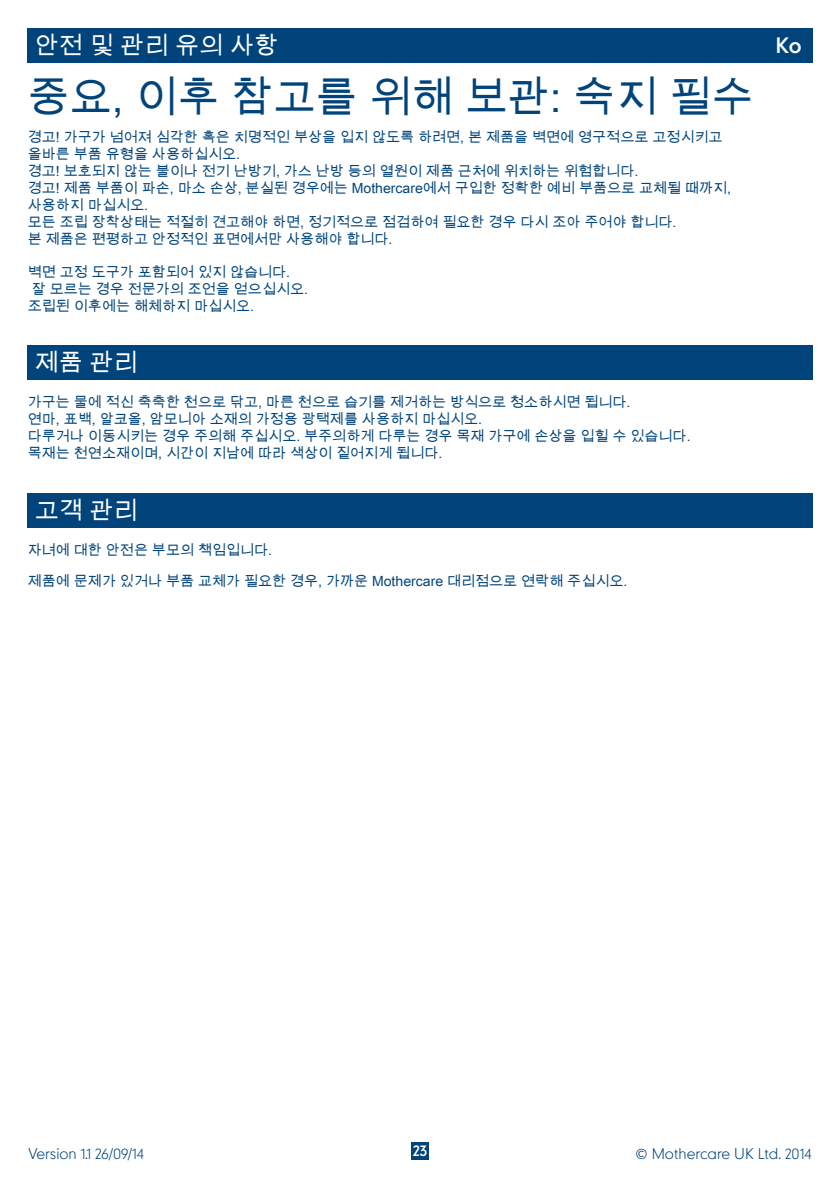
<style>
.page{position:relative;width:840px;height:1191px;background:#fff}
.page>*{position:absolute;margin:0;border:0;box-sizing:border-box;transform-origin:0 0}
.t1{font:42.2px "Arial Unicode MS";color:#00447b}
.t2{font:24px "Arial Unicode MS";color:#fff}
.t3{font:100 20px "Mothercare";color:#fff}
.t4{font:20px "Mothercare";color:#fff}
.t5{font:14px/16.8px "Arial Unicode MS";color:#00447b}
.t6{font:100 14px "Mothercare";color:#00447b}
.t7{font:14px "Mothercare";color:#fff}
</style>
<div class="page">
<div style="left:411px;top:1142px;width:17px;height:17px;background:#00447b"></div>
<div style="left:28px;top:493px;width:784px;height:34px;background:#00447b"></div>
<div style="left:28px;top:345px;width:784px;height:35px;background:#00447b"></div>
<div style="left:28px;top:29px;width:784px;height:34px;background:#00447b"></div>
<h2 class="t2" style="left:35px;top:28px;width:245px">안전 및 관리 유의 사항</h2>
<h3 class="t3" style="left:35px;top:30px;width:186px">safety &amp; care notes</h3>
<h1 class="t1" style="left:28px;top:67px;width:727px">중요, 이후 참고를 위해 보관: 숙지 필수</h1>
<p class="t5" style="left:28px;top:129px;width:704px">경고! 가구가 넘어져 심각한 혹은 치명적인 부상을 입지 않도록 하려면, 본 제품을 벽면에 영구적으로 고정시키고 올바른 부품 유형을 사용하십시오.<br>경고! 보호되지 않는 불이나 전기 난방기, 가스 난방 등의 열원이 제품 근처에 위치하는 위험합니다.<br>경고! 제품 부품이 파손, 마소 손상, 분실된 경우에는 Mothercare에서 구입한 정확한 예비 부품으로 교체될 때까지, 사용하지 마십시오.<br>모든 조립 장착상태는 적절히 견고해야 하면, 정기적으로 점검하여 필요한 경우 다시 조아 주어야 합니다.<br>본 제품은 편평하고 안정적인 표면에서만 사용해야 합니다.</p>
<p class="t5" style="left:28px;top:263px;width:281px">벽면 고정 도구가 포함되어 있지 않습니다.<br>잘 모르는 경우 전문가의 조언을 얻으십시오. 조립된 이후에는 해체하지 마십시오.</p>
<h2 class="t2" style="left:35px;top:345px;width:104px">제품 관리</h2>
<p class="t5" style="left:28px;top:393px;width:664px">가구는 물에 적신 축축한 천으로 닦고, 마른 천으로 습기를 제거하는 방식으로 청소하시면 됩니다.<br>연마, 표백, 알코올, 암모니아 소재의 가정용 광택제를 사용하지 마십시오.<br>다루거나 이동시키는 경우 주의해 주십시오. 부주의하게 다루는 경우 목재 가구에 손상을 입힐 수 있습니다. 목재는 천연소재이며, 시간이 지남에 따라 색상이 짙어지게 됩니다.</p>
<h2 class="t2" style="left:35px;top:493px;width:104px">고객 관리</h2>
<p class="t5" style="left:28px;top:541px;width:246px">자녀에 대한 안전은 부모의 책임입니다.</p>
<p class="t5" style="left:28px;top:572px;width:600px">제품에 문제가 있거나 부품 교체가 필요한 경우, 가까운 Mothercare 대리점으로 연락해 주십시오.</p>
<h3 class="t4" style="left:775px;top:31px;width:28px">Ko</h3>
<p class="t6" style="left:28px;top:1144px;width:117px">Version 1.1 26/09/14</p>
<p class="t7" style="left:412px;top:1141px;width:16px">23</p>
<p class="t6" style="left:635px;top:1144px;width:177px">© Mothercare UK Ltd. 2014</p>
</div>
